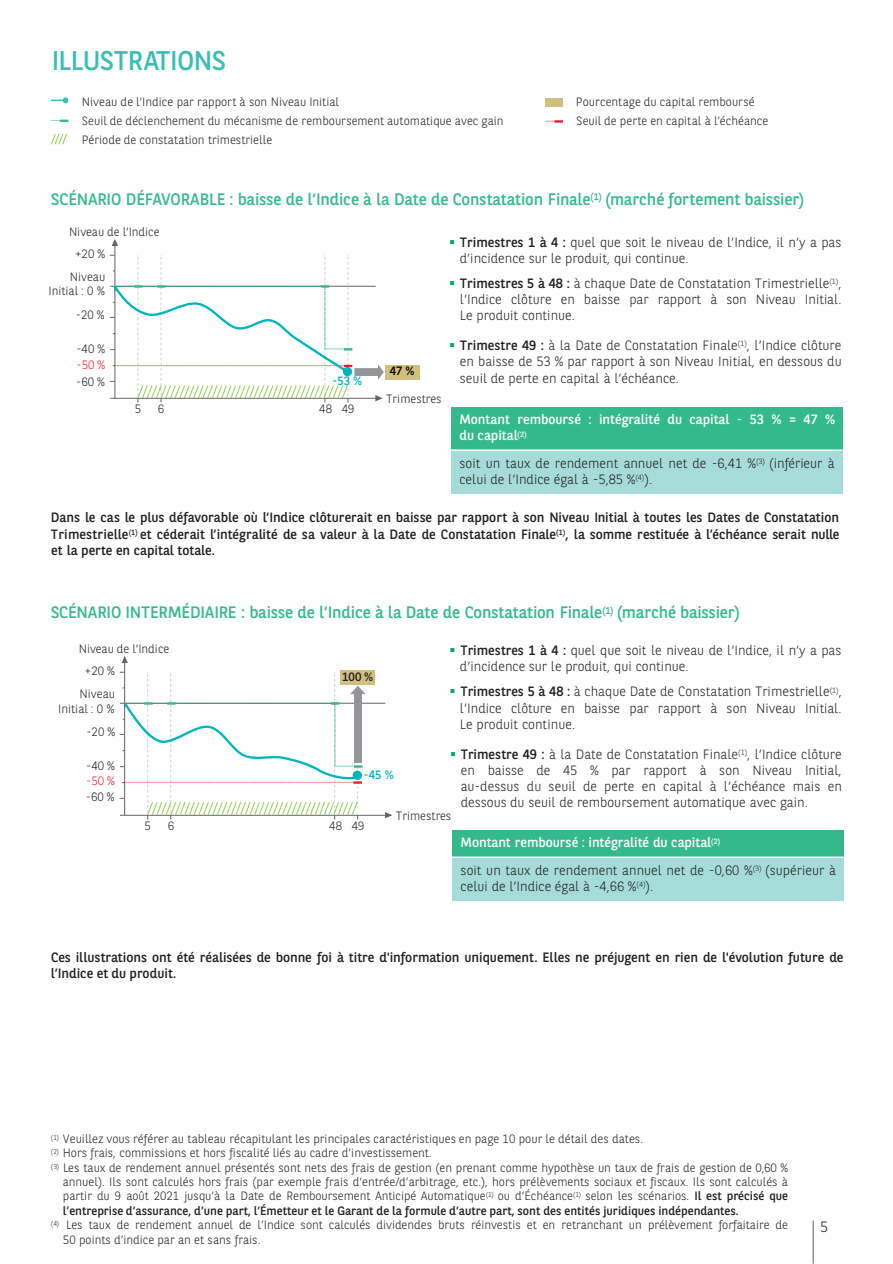
<style>
.page{position:relative;width:893px;height:1264px;background:#fff}
.page>*{position:absolute;margin:0;border:0;box-sizing:border-box;transform-origin:0 0}
.t1{font:27px "BNPP Sans";letter-spacing:-.015em;color:#38beb9}
.t2{font:16.5px "BNPP Sans";letter-spacing:-.01em;color:#34b98d}
.t3{font:300 15px "BNPP Sans";color:#231f20}
.t4{font:300 13.5px/16.2px "BNPP Sans";color:#231f20}
.t5{font:13.5px/16.2px "BNPP Sans";letter-spacing:-.005em;color:#231f20}
.t6{font:13.5px/16.2px "BNPP Sans";color:#fff}
.t7{font:300 12px/14.4px "BNPP Sans";color:#231f20}
.t8{font:300 12px "BNPP Sans";color:#ed1c24}
.t9{font:12px "BNPP Sans";color:#00b6be}
.t10{font:12px "BNPP Sans";color:#231f20}
.t11{font:12px "BNPP Sans";color:#000}
.s1{color:#00a76d}
.s2{font-weight:400}
</style>
<div class="page">
<hr style="left:812px;top:1220px;width:1px;height:43px;background:#636466">
<div style="left:451px;top:406px;width:391px;height:44px;background:#34b98d"></div>
<div style="left:451px;top:450px;width:391px;height:43px;background:#a5dbd9"></div>
<hr style="left:451px;top:449px;width:391px;height:2px;background:#fff">
<div style="left:452px;top:829px;width:391px;height:28px;background:#34b98d"></div>
<div style="left:452px;top:857px;width:391px;height:43px;background:#a5dbd9"></div>
<hr style="left:452px;top:856px;width:391px;height:1px;background:#fff">
<div style="left:545px;top:98px;width:17px;height:9px;background:#d0bf7d"></div>
<svg style="left:51px;top:97px;width:17px;height:6px"></svg>
<svg style="left:51px;top:134px;width:16px;height:11px"></svg>
<svg style="left:545px;top:120px;width:18px;height:3px"></svg>
<svg style="left:51px;top:120px;width:17px;height:2px"></svg>
<svg style="left:112px;top:239px;width:6px;height:7px"></svg>
<hr style="left:114px;top:244px;width:1px;height:154px;background:#636466">
<div style="left:385px;top:364px;width:34px;height:15px;background:#d0bf7d"></div>
<svg style="left:122px;top:656px;width:6px;height:7px"></svg>
<hr style="left:124px;top:661px;width:1px;height:154px;background:#636466">
<hr style="left:120px;top:702px;width:265px;height:1px;background:#636466">
<svg style="left:385px;top:812px;width:7px;height:6px"></svg>
<hr style="left:120px;top:814px;width:266px;height:1px;background:#636466">
<div style="left:341px;top:670px;width:34px;height:15px;background:#d0bf7d"></div>
<svg style="left:110px;top:255px;width:274px;height:147px"></svg>
<svg style="left:120px;top:671px;width:245px;height:148px"></svg>
<p class="t1" style="left:52px;top:42px;width:176px">ILLUSTRATIONS</p>
<p class="t7" style="left:82px;top:94px;width:259px">Niveau de l’Indice par rapport à son Niveau Initial</p>
<p class="t7" style="left:82px;top:113px;width:423px">Seuil de déclenchement du mécanisme de remboursement automatique avec gain</p>
<p class="t7" style="left:82px;top:132px;width:192px">Période de constatation trimestrielle</p>
<p class="t7" style="left:576px;top:91px;width:194px;line-height:19.2px">Pourcentage du capital remboursé<br>Seuil de perte en capital à l’échéance</p>
<p class="t2" style="left:51px;top:188px;width:754px">SCÉNARIO DÉFAVORABLE : baisse de l‘Indice à la Date de Constatation Finale<sup>(1)</sup> (marché fortement baissier)</p>
<p class="t7" style="left:69px;top:224px;width:92px">Niveau de l’Indice</p>
<p class="t7" style="left:75px;top:246px;width:32px">+20 %</p>
<p class="t7" style="left:48px;top:269px;width:58px;text-align:right">Niveau<br>Initial : 0 %</p>
<p class="t7" style="left:76px;top:307px;width:30px">-20 %</p>
<p class="t7" style="left:76px;top:341px;width:30px">-40 %</p>
<p class="t8" style="left:76px;top:357px;width:30px">-50 %</p>
<p class="t7" style="left:76px;top:374px;width:30px">-60 %</p>
<p class="t9" style="left:332px;top:372px;width:31px">-53 %</p>
<p class="t7" style="left:135px;top:401px;width:8px">5</p>
<p class="t7" style="left:158px;top:401px;width:8px">6</p>
<p class="t7" style="left:319px;top:401px;width:37px">48 49</p>
<p class="t11" style="left:389px;top:363px;width:26px">47 %</p>
<p class="t7" style="left:386px;top:390px;width:57px">Trimestres</p>
<p class="t4" style="left:460px;top:233px;width:383px;text-indent:-11px"><span class="s1">▪</span> <span class="s2">Trimestres 1 à 4 :</span> quel que soit le niveau de l’Indice, il n’y a pas d’incidence sur le produit, qui continue.</p>
<p class="t4" style="left:460px;top:274px;width:383px;text-align:justify;text-indent:-11px"><span class="s1">▪</span> <span class="s2">Trimestres 5 à 48 :</span> à chaque Date de Constatation Trimestrielle<sup>(1)</sup>, l’Indice clôture en baisse par rapport à son Niveau Initial.<br>Le produit continue.</p>
<p class="t4" style="left:460px;top:337px;width:383px;text-align:justify;text-indent:-11px"><span class="s1">▪</span> <span class="s2">Trimestre 49 :</span> à la Date de Constatation Finale<sup>(1)</sup>, l’Indice clôture en baisse de 53 % par rapport à son Niveau Initial, en dessous du seuil de perte en capital à l’échéance.</p>
<p class="t6" style="left:459px;top:410px;width:377px">Montant remboursé : intégralité du capital - 53 % = 47 % du capital<sup>(2)</sup></p>
<p class="t4" style="left:459px;top:454px;width:376px">soit un taux de rendement annuel net de -6,41 %<sup>(3)</sup> (inférieur à celui de l’Indice égal à -5,85 %<sup>(4)</sup>).</p>
<p class="t5" style="left:51px;top:509px;width:790px;text-align:justify">Dans le cas le plus défavorable où l‘Indice clôturerait en baisse par rapport à son Niveau Initial à toutes les Dates de Constatation Trimestrielle<sup>(1)</sup> et céderait l’intégralité de sa valeur à la Date de Constatation Finale<sup>(1)</sup>, la somme restituée à l’échéance serait nulle et la perte en capital totale.</p>
<p class="t2" style="left:51px;top:601px;width:690px">SCÉNARIO INTERMÉDIAIRE : baisse de l‘Indice à la Date de Constatation Finale<sup>(1)</sup> (marché baissier)</p>
<p class="t7" style="left:79px;top:641px;width:92px">Niveau de l’Indice</p>
<p class="t4" style="left:460px;top:641px;width:383px;text-indent:-10px"><span class="s1">▪</span> <span class="s2">Trimestres 1 à 4 :</span> quel que soit le niveau de l’Indice, il n’y a pas d’incidence sur le produit, qui continue.</p>
<p class="t4" style="left:460px;top:682px;width:383px;text-align:justify;text-indent:-10px"><span class="s1">▪</span> <span class="s2">Trimestres 5 à 48 :</span> à chaque Date de Constatation Trimestrielle<sup>(1)</sup>, l’Indice clôture en baisse par rapport à son Niveau Initial.<br>Le produit continue.</p>
<p class="t4" style="left:460px;top:745px;width:383px;text-align:justify;text-indent:-11px"><span class="s1">▪</span> <span class="s2">Trimestre 49 :</span> à la Date de Constatation Finale<sup>(1)</sup>, l’Indice clôture en baisse de 45 % par rapport à son Niveau Initial, au-dessus du seuil de perte en capital à l’échéance mais en dessous du seuil de remboursement automatique avec gain.</p>
<p class="t7" style="left:85px;top:663px;width:32px">+20 %</p>
<p class="t10" style="left:342px;top:668px;width:33px">100 %</p>
<p class="t7" style="left:58px;top:686px;width:58px;text-align:right">Niveau<br>Initial : 0 %</p>
<p class="t7" style="left:86px;top:724px;width:30px">-20 %</p>
<p class="t7" style="left:86px;top:757px;width:30px">-40 %</p>
<p class="t8" style="left:86px;top:772px;width:30px">-50 %</p>
<p class="t9" style="left:364px;top:766px;width:31px">-45 %</p>
<p class="t7" style="left:86px;top:789px;width:30px">-60 %</p>
<p class="t7" style="left:396px;top:807px;width:57px">Trimestres</p>
<p class="t7" style="left:145px;top:817px;width:8px">5</p>
<p class="t7" style="left:168px;top:817px;width:8px">6</p>
<p class="t7" style="left:329px;top:817px;width:37px">48 49</p>
<p class="t6" style="left:460px;top:833px;width:261px">Montant remboursé : intégralité du capital<sup>(2)</sup></p>
<p class="t4" style="left:460px;top:861px;width:377px">soit un taux de rendement annuel net de -0,60 %<sup>(3)</sup> (supérieur à celui de l’Indice égal à -4,66 %<sup>(4)</sup>).</p>
<p class="t5" style="left:51px;top:948px;width:793px">Ces illustrations ont été réalisées de bonne foi à titre d'information uniquement. Elles ne préjugent en rien de l'évolution future de l’Indice et du produit.</p>
<p class="t7" style="left:51px;top:1130px;width:593px"><sup>(1)</sup> Veuillez vous référer au tableau récapitulant les principales caractéristiques en page 10 pour le détail des dates.</p>
<p class="t7" style="left:51px;top:1144px;width:382px"><sup>(2)</sup> Hors frais, commissions et hors fiscalité liés au cadre d’investissement.</p>
<p class="t7" style="left:63px;top:1159px;width:726px;text-align:justify;text-indent:-12px"><sup>(3)</sup> Les taux de rendement annuel présentés sont nets des frais de gestion (en prenant comme hypothèse un taux de frais de gestion de 0,60 % annuel). Ils sont calculés hors frais (par exemple frais d’entrée/d’arbitrage, etc.), hors prélèvements sociaux et fiscaux. Ils sont calculés à partir du 9 août 2021 jusqu’à la Date de Remboursement Anticipé Automatique<sup>(1)</sup> ou d’Échéance<sup>(1)</sup> selon les scénarios. <span class="s2">Il est précisé que l’entreprise d’assurance, d’une part, l’Émetteur et le Garant de la formule d’autre part, sont des entités juridiques indépendantes.</span></p>
<p class="t7" style="left:63px;top:1216px;width:726px;text-indent:-12px"><sup>(4)</sup> Les taux de rendement annuel de l’Indice sont calculés dividendes bruts réinvestis et en retranchant un prélèvement forfaitaire de<br>50 points d’indice par an et sans frais.</p>
<p class="t3" style="left:820px;top:1216px;width:9px">5</p>
</div>
